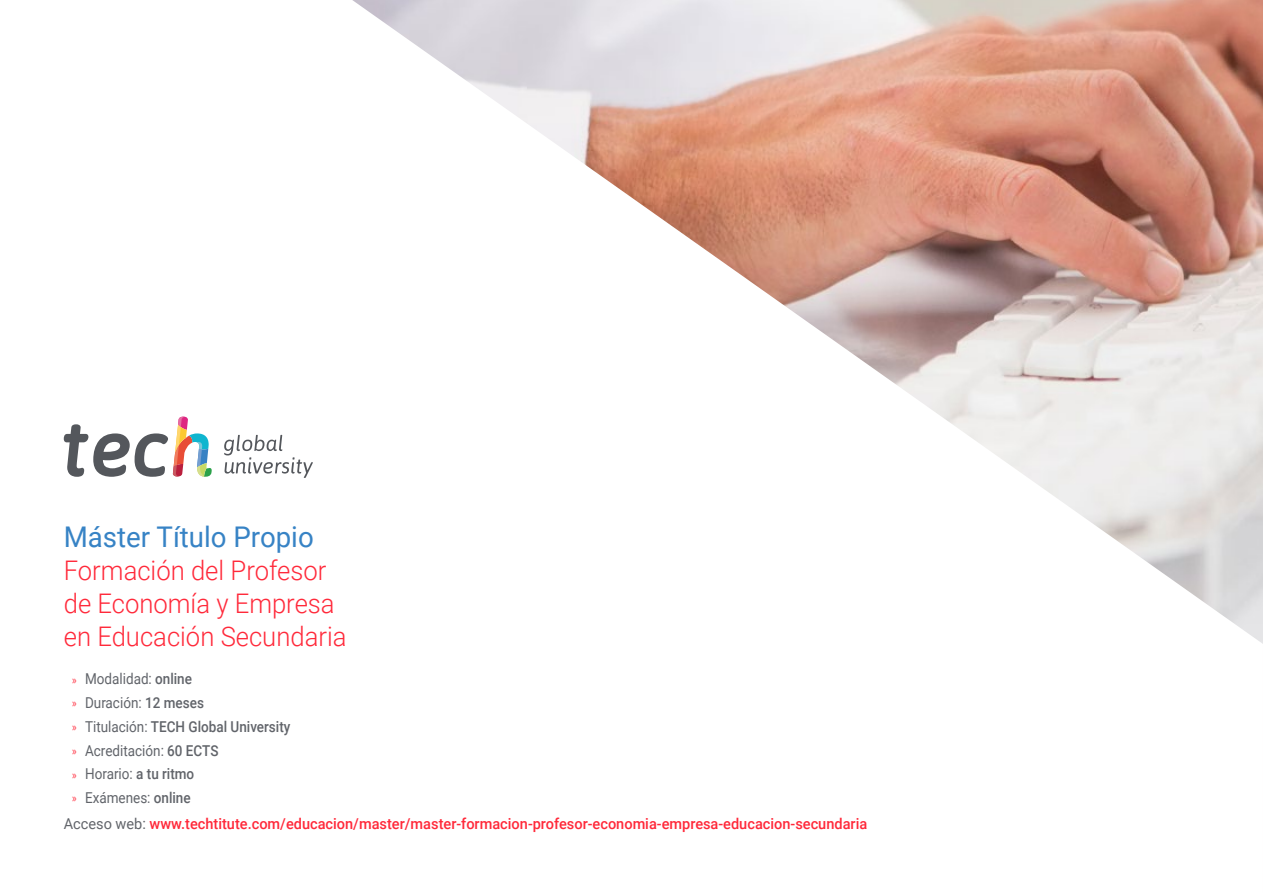
<style>
.page{position:relative;width:1263px;height:893px;background:#fff}
.page>*{position:absolute;margin:0;border:0;box-sizing:border-box;transform-origin:0 0}
.t1{font:28.5px "Roboto";color:#3783c5}
.t2{font:300 27px/33px "Roboto";color:#ff293a;scale:.95 1}
.t3{font:15px/23.7px "Roboto";color:#61646a;scale:.9 1}
.t4{font:500 15px "Roboto";color:#ff293a}
.s1{font-family:"Myriad Pro";font-size:12px;color:#ff293a}
.s2{font-weight:500}
.s3{font-weight:400;color:#61646a}
</style>
<div class="page">
<img style="left:352px;top:0;width:911px;height:644px">
<svg style="left:224px;top:435px;width:89px;height:43px"></svg>
<svg style="left:64px;top:417px;width:148px;height:60px"></svg>
<h1 class="t1" style="left:64px;top:517px;width:251px">Máster Título Propio</h1>
<h2 class="t2" style="left:64px;top:553px;width:299px">Formación del Profesor de Economía y Empresa en Educación Secundaria</h2>
<p class="t3" style="left:72px;top:667px;width:244px"><span class="s1">»</span> Modalidad: <span class="s2">online<br></span><span class="s1">»</span> Duración: <span class="s2">12 meses<br></span><span class="s1">»</span> Titulación: <span class="s2">TECH Global University </span><span class="s1">»</span> Acreditación: <span class="s2">60 ECTS<br></span><span class="s1">»</span> Horario: <span class="s2">a tu ritmo<br></span><span class="s1">»</span> Exámenes: <span class="s2">online</span></p>
<p class="t4" style="left:64px;top:813px;width:805px"><span class="s3">Acceso web:</span> www.techtitute.com/educacion/master/master-formacion-profesor-economia-empresa-educacion-secundaria</p>
</div>
